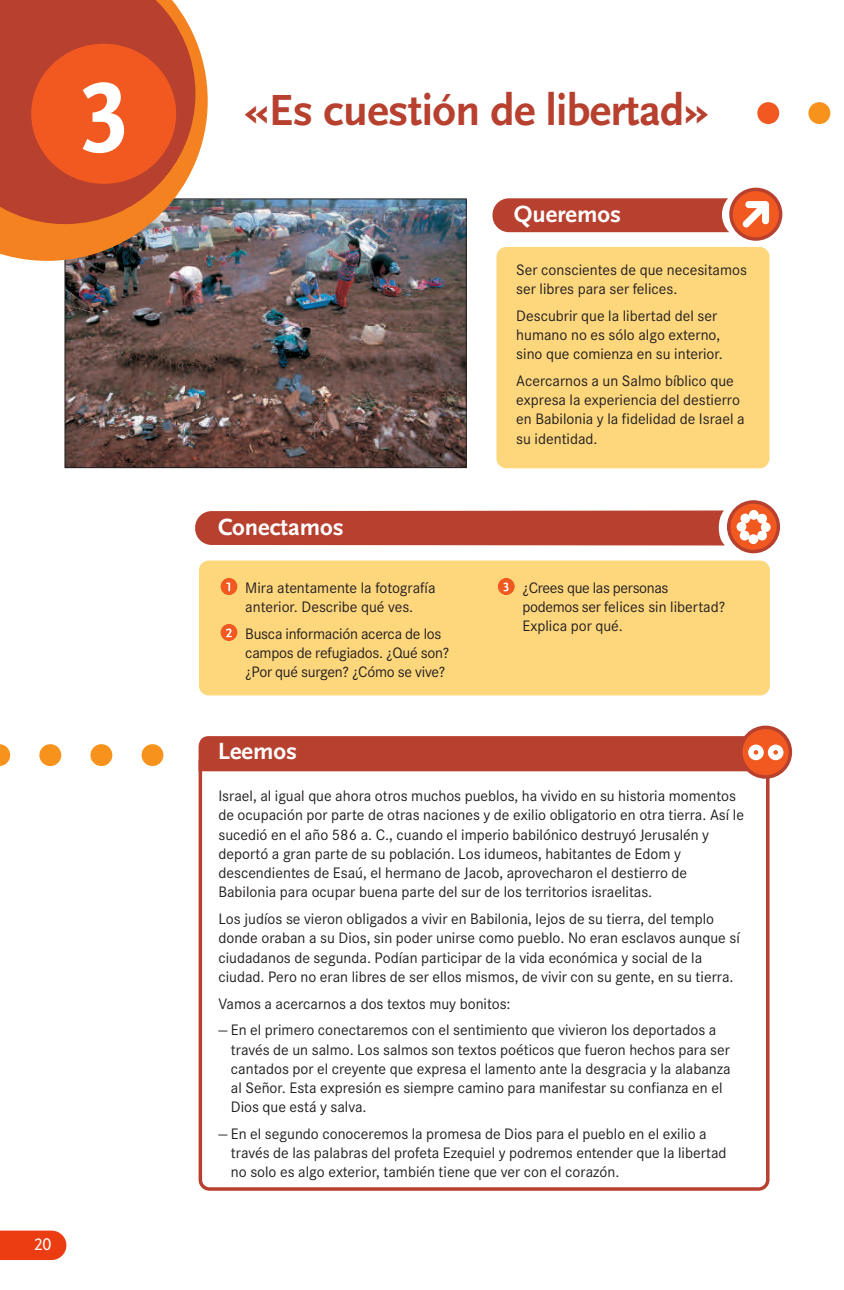
<style>
.page{position:relative;width:844px;height:1290px;background:#fff}
.page>*{position:absolute;margin:0;border:0;box-sizing:border-box;transform-origin:0 0}
.t1{font:700 105px "Scala Sans Figures";color:#fff}
.t2{font:700 45.5px "Scala Sans";letter-spacing:-.01em;color:#b7402f}
.t3{font:700 24.5px "Scala Sans";color:#fff}
.t4{font:17.5px "Scala Sans Caps";color:#fff}
.t5{font:15.75px/19.2px "Corporate S";color:#231f20}
</style>
<div class="page">
<img style="left:66px;top:200px;width:398px;height:266px">
<div style="left:64px;top:198px;width:402px;height:270px;border:1px solid #231f20"></div>
<svg style="left:0;top:1230px;width:66px;height:30px;background:#ed4920"></svg>
<img style="left:0;top:38px;width:208px;height:223px">
<svg style="left:0;top:0;width:195px;height:224px;background:#be4e34"></svg>
<div style="left:31px;top:44px;width:145px;height:140px;background:#f15921;border-radius:50%"></div>
<div style="left:757px;top:102px;width:22px;height:22px;background:#f15921;border-radius:50%"></div>
<div style="left:808px;top:102px;width:22px;height:22px;background:#f7931d;border-radius:50%"></div>
<div style="left:496px;top:247px;width:273px;height:221px;background:#fed77d;border-radius:10px"></div>
<svg style="left:729px;top:188px;width:53px;height:53px"></svg>
<div style="left:732px;top:191px;width:46px;height:46px;background:#f15921;border-radius:50%"></div>
<div style="left:492px;top:198px;width:237px;height:34px;background:#b7402f"></div>
<svg style="left:742px;top:201px;width:26px;height:27px"></svg>
<svg style="left:198px;top:771px;width:571px;height:420px"></svg>
<svg style="left:0;top:744px;width:10px;height:22px"></svg>
<div style="left:39px;top:744px;width:22px;height:22px;background:#f7931d;border-radius:50%"></div>
<div style="left:90px;top:744px;width:22px;height:22px;background:#f7931d;border-radius:50%"></div>
<div style="left:141px;top:744px;width:22px;height:22px;background:#f7931d;border-radius:50%"></div>
<svg style="left:738px;top:725px;width:53px;height:54px"></svg>
<div style="left:742px;top:729px;width:46px;height:46px;background:#f15921;border-radius:50%"></div>
<div style="left:767px;top:744px;width:16px;height:16px;background:#fff;border-radius:50%"></div>
<svg style="left:198px;top:736px;width:579px;height:35px;background:#ba4432"></svg>
<div style="left:199px;top:560px;width:570px;height:135px;background:#fed77d;border-radius:10px"></div>
<svg style="left:726px;top:500px;width:53px;height:53px"></svg>
<div style="left:730px;top:504px;width:46px;height:46px;background:#f15921;border-radius:50%"></div>
<div style="left:195px;top:510px;width:529px;height:35px;background:#b7402f"></div>
<svg style="left:736px;top:510px;width:34px;height:34px"></svg>
<svg style="left:497px;top:578px;width:18px;height:17px"></svg>
<div style="left:497px;top:578px;width:17px;height:17px;background:#f15921;border-radius:50%"></div>
<svg style="left:503px;top:582px;width:5px;height:9px"></svg>
<svg style="left:220px;top:624px;width:18px;height:17px"></svg>
<div style="left:220px;top:624px;width:17px;height:17px;background:#f15921;border-radius:50%"></div>
<svg style="left:226px;top:628px;width:6px;height:9px"></svg>
<svg style="left:220px;top:578px;width:18px;height:17px"></svg>
<div style="left:220px;top:578px;width:17px;height:17px;background:#f15921;border-radius:50%"></div>
<svg style="left:226px;top:582px;width:4px;height:9px"></svg>
<p class="t1" style="left:79px;top:55px;width:54px">3</p>
<p class="t4" style="left:34px;top:1234px;width:19px">20</p>
<p class="t2" style="left:244px;top:82px;width:467px">«Es cuestión de libertad»</p>
<p class="t3" style="left:218px;top:512px;width:127px">Conectamos</p>
<p class="t5" style="left:245px;top:577px;width:192px">Mira atentamente la fotografía anterior. Describe qué ves.</p>
<p class="t5" style="left:245px;top:623px;width:205px">Busca información acerca de los campos de refugiados. ¿Qué son? ¿Por qué surgen? ¿Cómo se vive?</p>
<p class="t3" style="left:218px;top:736px;width:81px">Leemos</p>
<p class="t3" style="left:513px;top:199px;width:109px">Queremos</p>
<p class="t5" style="left:516px;top:260px;width:232px">Ser conscientes de que necesitamos ser libres para ser felices.</p>
<p class="t5" style="left:516px;top:306px;width:208px">Descubrir que la libertad del ser humano no es sólo algo externo, sino que comienza en su interior.</p>
<p class="t5" style="left:516px;top:371px;width:230px">Acercarnos a un Salmo bíblico que expresa la experiencia del destierro en Babilonia y la fidelidad de Israel a su identidad.</p>
<p class="t5" style="left:522px;top:577px;width:204px">¿Crees que las personas podemos ser felices sin libertad?<br>Explica por qué.</p>
<p class="t5" style="left:218px;top:786px;width:527px">Israel, al igual que ahora otros muchos pueblos, ha vivido en su historia momentos de ocupación por parte de otras naciones y de exilio obligatorio en otra tierra. Así le sucedió en el año 586 a. C., cuando el imperio babilónico destruyó Jerusalén y deportó a gran parte de su población. Los idumeos, habitantes de Edom y descendientes de Esaú, el hermano de Jacob, aprovecharon el destierro de Babilonia para ocupar buena parte del sur de los territorios israelitas.</p>
<p class="t5" style="left:218px;top:909px;width:523px">Los judíos se vieron obligados a vivir en Babilonia, lejos de su tierra, del templo donde oraban a su Dios, sin poder unirse como pueblo. No eran esclavos aunque sí ciudadanos de segunda. Podían participar de la vida económica y social de la ciudad. Pero no eran libres de ser ellos mismos, de vivir con su gente, en su tierra.</p>
<p class="t5" style="left:218px;top:993px;width:293px">Vamos a acercarnos a dos textos muy bonitos:</p>
<p class="t5" style="left:231px;top:1020px;width:501px;text-indent:-12px">— En el primero conectaremos con el sentimiento que vivieron los deportados a través de un salmo. Los salmos son textos poéticos que fueron hechos para ser cantados por el creyente que expresa el lamento ante la desgracia y la alabanza al Señor. Esta expresión es siempre camino para manifestar su confianza en el Dios que está y salva.</p>
<p class="t5" style="left:231px;top:1124px;width:497px;text-indent:-12px">— En el segundo conoceremos la promesa de Dios para el pueblo en el exilio a través de las palabras del profeta Ezequiel y podremos entender que la libertad no solo es algo exterior, también tiene que ver con el corazón.</p>
</div>
